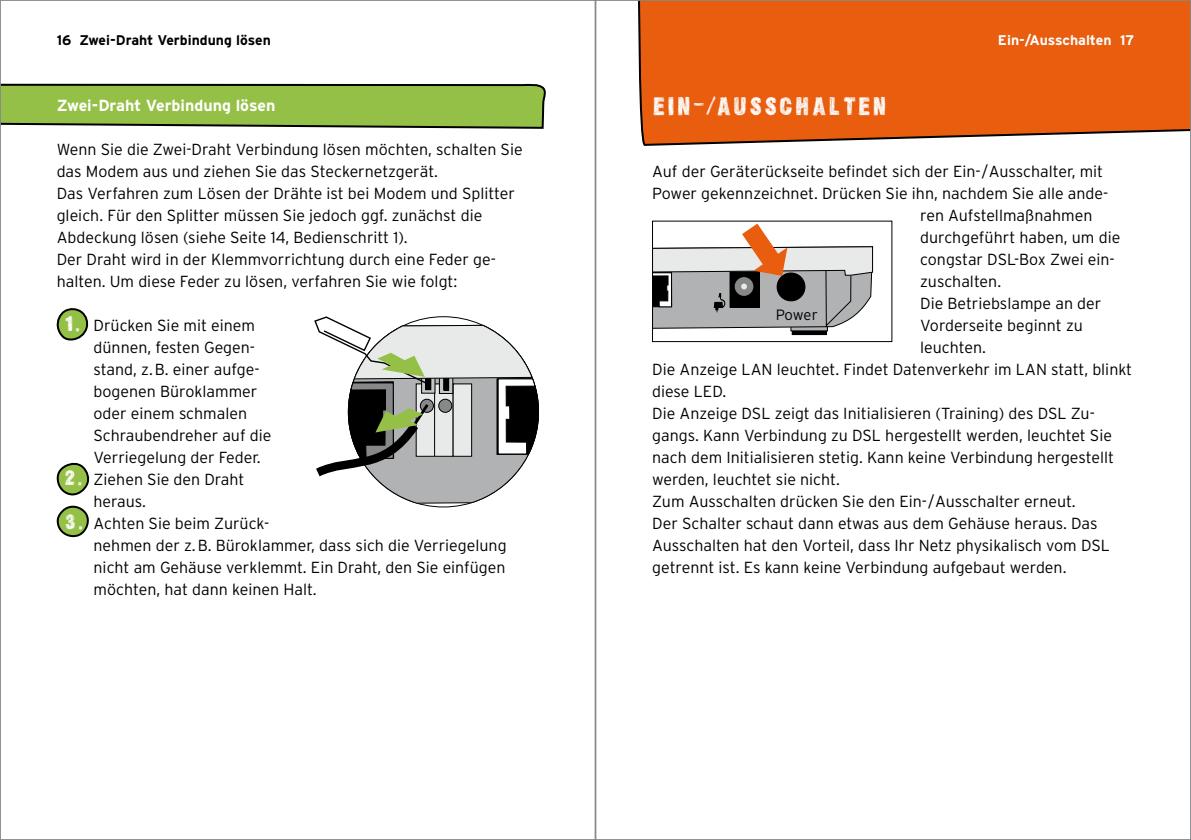
<style>
.page{position:relative;width:1191px;height:840px;background:#fff}
.page>*{position:absolute;margin:0;border:0;box-sizing:border-box;transform-origin:0 0}
.t1{font:25px "Skizzed DSG";color:#fff}
.t2{font:21px "Skizzed DSG";color:#fff}
.t3{font:300 16px/22px "Interstate";color:#000}
.t4{font:700 16px "Interstate";color:#fff}
.t5{font:300 15px "Interstate";letter-spacing:-.005em;color:#000}
.t6{font:700 14px "Interstate";color:#000}
.t7{font:700 14px "Interstate";color:#fff}
</style>
<div class="page">
<svg style="left:638px;top:2px;width:551px;height:144px;background:#e56720"></svg>
<svg style="left:2px;top:83px;width:544px;height:46px;background:#8fb34d"></svg>
<svg style="left:314px;top:316px;width:225px;height:187px"></svg>
<svg style="left:56px;top:505px;width:33px;height:33px"></svg>
<svg style="left:56px;top:462px;width:34px;height:34px"></svg>
<svg style="left:57px;top:308px;width:32px;height:33px"></svg>
<div style="left:652px;top:221px;width:240px;height:121px;border:1px solid #000"></div>
<div style="left:792px;top:329px;width:34px;height:5px;background:#000"></div>
<div style="left:792px;top:329px;width:35px;height:6px;border:1px solid #000"></div>
<svg style="left:652px;top:223px;width:221px;height:106px"></svg>
<p class="t7" style="left:998px;top:33px;width:115px">Ein-/Ausschalten</p>
<p class="t6" style="left:79px;top:33px;width:193px">Zwei-Draht Verbindung lösen</p>
<p class="t6" style="left:57px;top:33px;width:16px">16</p>
<p class="t7" style="left:1120px;top:33px;width:16px">17</p>
<p class="t4" style="left:57px;top:96px;width:220px">Zwei-Draht Verbindung lösen</p>
<p class="t3" style="left:57px;top:138px;width:467px">Wenn Sie die Zwei-Draht Verbindung lösen möchten, schalten Sie das Modem aus und ziehen Sie das Steckernetzgerät.<br>Das Verfahren zum Lösen der Drähte ist bei Modem und Splitter gleich. Für den Splitter müssen Sie jedoch ggf. zunächst die Abdeckung lösen (siehe Seite 14, Bedienschritt 1).<br>Der Draht wird in der Klemmvorrichtung durch eine Feder ge&shy;halten. Um diese Feder zu lösen, verfahren Sie wie folgt:</p>
<p class="t3" style="left:94px;top:314px;width:414px">Drücken Sie mit einem<br>dünnen, festen Gegen-<br>stand, z. B. einer aufge-<br>bogenen Büroklammer<br>oder einem schmalen<br>Schraubendreher auf die<br>Verriegelung der Feder.<br>Ziehen Sie den Draht<br>heraus.<br>Achten Sie beim Zurück-<br>nehmen der z. B. Büroklammer, dass sich die Verriegelung nicht am Gehäuse verklemmt. Ein Draht, den Sie einfügen möchten, hat dann keinen Halt.</p>
<h2 class="t2" style="left:64px;top:311px;width:19px">1.</h2>
<h2 class="t2" style="left:63px;top:465px;width:22px">2.</h2>
<h2 class="t2" style="left:64px;top:509px;width:22px">3.</h2>
<h1 class="t1" style="left:652px;top:92px;width:237px">EIN-/ AUSSCHALTEN</h1>
<p class="t3" style="left:652px;top:160px;width:452px">Auf der Geräterückseite befindet sich der Ein-/Ausschalter, mit</p>
<p class="t3" style="left:652px;top:182px;width:457px">Power gekennzeichnet. Drücken Sie ihn, nachdem Sie alle ande-</p>
<p class="t3" style="left:920px;top:204px;width:174px">ren Aufstellmaßnahmen</p>
<p class="t3" style="left:920px;top:226px;width:202px">durch-geführt haben, um die</p>
<p class="t3" style="left:920px;top:248px;width:194px">congstar DSL-Box Zwei ein-</p>
<p class="t3" style="left:920px;top:270px;width:81px">zuschalten.</p>
<p class="t3" style="left:920px;top:292px;width:183px">Die Betriebslampe an der</p>
<p class="t3" style="left:920px;top:314px;width:164px">Vorderseite beginnt zu</p>
<p class="t3" style="left:920px;top:336px;width:66px">leuchten.</p>
<p class="t3" style="left:652px;top:358px;width:481px">Die Anzeige LAN leuchtet. Findet Datenverkehr im LAN statt, blinkt</p>
<p class="t3" style="left:652px;top:380px;width:74px">diese LED.</p>
<p class="t3" style="left:652px;top:402px;width:444px">Die Anzeige DSL zeigt das Initialisieren (Training) des DSL Zu-</p>
<p class="t3" style="left:652px;top:424px;width:461px">gangs. Kann Verbindung zu DSL hergestellt werden, leuchtet Sie</p>
<p class="t3" style="left:652px;top:446px;width:463px">nach dem Initialisieren stetig. Kann keine Verbindung hergestellt</p>
<p class="t3" style="left:652px;top:468px;width:187px">werden, leuchtet sie nicht.</p>
<p class="t3" style="left:652px;top:490px;width:423px">Zum Ausschalten drücken Sie den Ein-/Ausschalter erneut.</p>
<p class="t3" style="left:652px;top:512px;width:447px">Der Schalter schaut dann etwas aus dem Gehäuse heraus. Das</p>
<p class="t3" style="left:652px;top:534px;width:459px">Ausschalten hat den Vorteil, dass Ihr Netz physikalisch vom DSL</p>
<p class="t3" style="left:652px;top:556px;width:414px">getrennt ist. Es kann keine Verbindung aufgebaut werden.</p>
<p class="t5" style="left:776px;top:306px;width:43px">Power</p>
</div>
